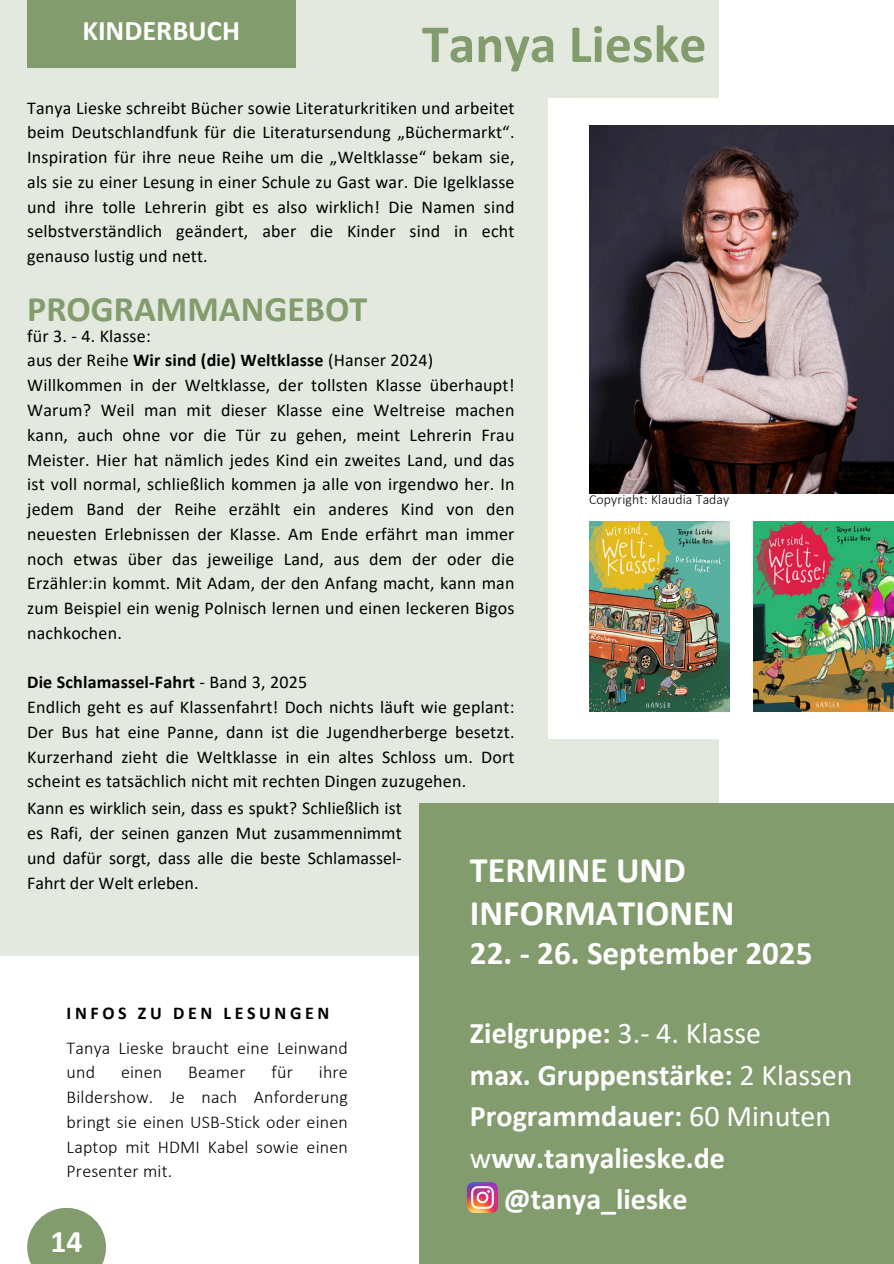
<style>
.page{position:relative;width:894px;height:1264px;background:#fff}
.page>*{position:absolute;margin:0;border:0;box-sizing:border-box;transform-origin:0 0}
.t1{font:700 54px "Calibri";color:#839c6e}
.t2{font:700 36px/42.8px "Calibri";color:#fff}
.t3{font:700 36px "Calibri";color:#839c6e}
.t4{font:700 33px "Calibri";color:#fff}
.t5{font:700 31.5px "Calibri";color:#fff}
.t6{font:700 30px "Calibri";color:#fff}
.t7{font:700 28.5px "Calibri";color:#fff}
.t8{font:18px/24.8px "Calibri";letter-spacing:.01em;color:#000;text-align:justify}
.t9{font:300 18px/24.8px "Calibri";letter-spacing:.01em;color:#000}
.t10{font:700 18px "Calibri";letter-spacing:.01em;color:#000}
.t11{font:700 18px "Calibri";letter-spacing:.2em;color:#000}
.t12{font:300 13.8px "Calibri";letter-spacing:.01em;color:#000}
.s1{font-weight:700}
.s2{font-weight:400}
</style>
<div class="page">
<div style="left:0;top:0;width:718px;height:955px;background:#e3e9df"></div>
<div style="left:549px;top:98px;width:344px;height:640px;background:#fff"></div>
<div style="left:419px;top:803px;width:474px;height:460px;background:#839c6e"></div>
<svg style="left:27px;top:1208px;width:79px;height:55px;background:#97ab85"></svg>
<div style="left:27px;top:0;width:268px;height:68px;background:#839c6e"></div>
<img style="left:468px;top:1182px;width:29px;height:30px">
<img style="left:589px;top:521px;width:140px;height:190px">
<img style="left:753px;top:521px;width:140px;height:190px">
<img style="left:589px;top:126px;width:303px;height:368px">
<p class="t7" style="left:82px;top:19px;width:159px">KINDERBUCH</p>
<h1 class="t1" style="left:422px;top:21px;width:286px">Tanya Lieske</h1>
<h3 class="t8" style="left:27px;top:97px;width:488px">Tanya Lieske schreibt Bücher sowie Literaturkritiken und arbeitet beim Deutschlandfunk für die Literatursendung „Büchermarkt“.<br>Inspiration für ihre neue Reihe um die „Weltklasse“ bekam sie, als sie zu einer Lesung in einer Schule zu Gast war. Die Igelklasse und ihre tolle Lehrerin gibt es also wirklich! Die Namen sind selbstverständlich geändert, aber die Kinder sind in echt genauso lustig und nett.</h3>
<h2 class="t3" style="left:27px;top:293px;width:341px">PROGRAMMANGEBOT</h2>
<p class="t8" style="left:27px;top:325px;width:125px">für 3. - 4. Klasse:</p>
<p class="t8" style="left:27px;top:349px;width:407px">aus der Reihe <span class="s1">Wir sind (die) Weltklasse</span> (Hanser 2024)</p>
<p class="t8" style="left:27px;top:374px;width:488px">Willkommen in der Weltklasse, der tollsten Klasse überhaupt!<br>Warum? Weil man mit dieser Klasse eine Weltreise machen kann, auch ohne vor die Tür zu gehen, meint Lehrerin Frau Meister. Hier hat nämlich jedes Kind ein zweites Land, und das ist voll normal, schließlich kommen ja alle von irgendwo her. In jedem Band der Reihe erzählt ein anderes Kind von den neuesten Erlebnissen der Klasse. Am Ende erfährt man immer noch etwas über das jeweilige Land, aus dem der oder die Erzähler:in kommt. Mit Adam, der den Anfang macht, kann man zum Beispiel ein wenig Polnisch lernen und einen leckeren Bigos nachkochen.</p>
<p class="t10" style="left:27px;top:675px;width:281px">Die Schlamassel-Fahrt <span class="s2">- Band 3, 2025</span></p>
<h2 class="t8" style="left:27px;top:696px;width:488px">Endlich geht es auf Klassenfahrt! Doch nichts läuft wie geplant:<br>Der Bus hat eine Panne, dann ist die Jugendherberge besetzt.<br>Kurzerhand zieht die Weltklasse in ein altes Schloss um. Dort scheint es tatsächlich nicht mit rechten Dingen zuzugehen.</h2>
<p class="t12" style="left:589px;top:493px;width:142px">Copyright: Klaudia Taday</p>
<h5 class="t8" style="left:27px;top:797px;width:376px">Kann es wirklich sein, dass es spukt? Schließlich ist es Rafi, der seinen ganzen Mut zusammennimmt und dafür sorgt, dass alle die beste Schlamassel-Fahrt der Welt erleben.</h5>
<p class="t11" style="left:67px;top:1005px;width:264px">INFOS ZU DEN LESUNGEN</p>
<p class="t9" style="left:67px;top:1036px;width:283px">Tanya Lieske braucht eine Leinwand und</p>
<p class="t9" style="left:121px;top:1061px;width:43px">einen</p>
<p class="t9" style="left:188px;top:1061px;width:59px">Beamer</p>
<p class="t9" style="left:271px;top:1061px;width:23px">für</p>
<p class="t9" style="left:67px;top:1061px;width:283px;text-align:justify;text-indent:252px">ihre Bildershow. Je nach Anforderung bringt sie einen USB-Stick oder einen Laptop mit HDMI Kabel sowie einen Presenter mit.</p>
<p class="t5" style="left:51px;top:1228px;width:33px">14</p>
<p class="t2" style="left:470px;top:851px;width:266px">TERMINE UND<br>INFORMATIONEN</p>
<p class="t4" style="left:470px;top:939px;width:344px">22. - 26. September 2025</p>
<h4 class="t6" style="left:470px;top:1020px;width:292px">Zielgruppe: <span class="s2">3.- 4. Klasse</span></h4>
<h4 class="t6" style="left:470px;top:1062px;width:384px">max. Gruppenstärke: <span class="s2">2 Klassen</span></h4>
<h4 class="t6" style="left:470px;top:1103px;width:362px">Programmdauer: <span class="s2">60 Minuten</span></h4>
<h4 class="t6" style="left:470px;top:1145px;width:256px"><span class="s2">w</span>ww.tanyalieske.de</h4>
<h4 class="t6" style="left:503px;top:1186px;width:185px">@tanya_lieske</h4>
</div>
